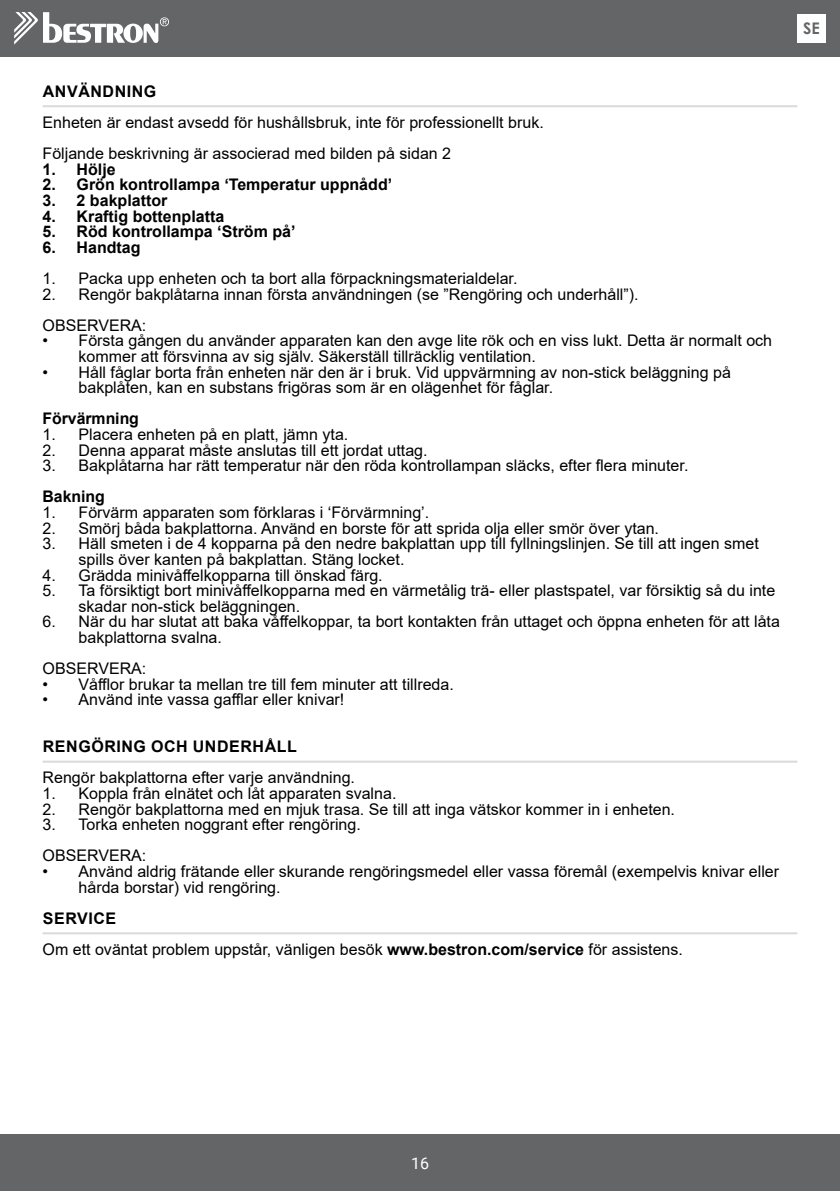
<style>
.page{position:relative;width:840px;height:1191px;background:#fff}
.page>*{position:absolute;margin:0;border:0;box-sizing:border-box;transform-origin:0 0}
.t1{font:16px/15.6px "Arial";color:#000}
.t2{font:700 16px "Arial";color:#000}
.t3{font:700 16px "Arial";letter-spacing:.035em;color:#000}
.t4{font:16px "Roboto";color:#fff}
.t5{font:700 16px "Century Gothic";color:#646567}
.s1{font-weight:700}
</style>
<div class="page">
<hr style="left:43px;top:105px;width:754px;height:2px;background:#d9dadb">
<hr style="left:43px;top:760px;width:754px;height:2px;background:#d9dadb">
<hr style="left:43px;top:932px;width:754px;height:2px;background:#d9dadb">
<div style="left:0;top:0;width:839px;height:57px;background:#646567"></div>
<div style="left:0;top:1134px;width:839px;height:57px;background:#646567"></div>
<svg style="left:14px;top:12px;width:155px;height:33px"></svg>
<div style="left:797px;top:14px;width:28px;height:29px;background:#fff"></div>
<p class="t3" style="left:43px;top:80px;width:115px">ANVÄNDNING</p>
<p class="t1" style="left:43px;top:107px;width:502px;line-height:31.2px">Enheten är endast avsedd för hushållsbruk, inte för professionellt bruk.<br>Följande beskrivning är associerad med bilden på sidan 2</p>
<p class="t2" style="left:43px;top:158px;width:75px">1. Hölje</p>
<p class="t2" style="left:43px;top:173px;width:351px">2. Grön kontrollampa ‘Temperatur uppnådd’</p>
<p class="t2" style="left:43px;top:189px;width:126px">3. 2 bakplattor</p>
<p class="t2" style="left:43px;top:205px;width:183px">4. Kraftig bottenplatta</p>
<p class="t2" style="left:43px;top:220px;width:254px">5. Röd kontrollampa ‘Ström på’</p>
<p class="t2" style="left:43px;top:236px;width:100px">6. Handtag</p>
<p class="t1" style="left:43px;top:270px;width:476px">1. Packa upp enheten och ta bort alla förpackningsmaterialdelar.</p>
<p class="t1" style="left:43px;top:278px;width:597px;line-height:31.2px">2. Rengör bakplåtarna innan första användningen (se ”Rengöring och underhåll”).<br>OBSERVERA:</p>
<p class="t1" style="left:79px;top:333px;width:694px;text-indent:-36px">• Första gången du använder apparaten kan den avge lite rök och en viss lukt. Detta är normalt och kommer att försvinna av sig själv. Säkerställ tillräcklig ventilation.</p>
<p class="t1" style="left:79px;top:364px;width:653px;text-indent:-36px">• Håll fåglar borta från enheten när den är i bruk. Vid uppvärmning av non-stick beläggning på bakplåten, kan en substans frigöras som är en olägenhet för fåglar.</p>
<p class="t2" style="left:43px;top:407px;width:98px">Förvärmning</p>
<p class="t1" style="left:43px;top:426px;width:307px">1. Placera enheten på en platt, jämn yta.</p>
<p class="t1" style="left:43px;top:442px;width:386px">2. Denna apparat måste anslutas till ett jordat uttag.</p>
<p class="t1" style="left:43px;top:458px;width:647px">3. Bakplåtarna har rätt temperatur när den röda kontrollampan släcks, efter flera minuter.</p>
<p class="t2" style="left:43px;top:485px;width:64px">Bakning</p>
<p class="t1" style="left:43px;top:504px;width:388px">1. Förvärm apparaten som förklaras i ‘Förvärmning’.</p>
<p class="t1" style="left:43px;top:520px;width:617px">2. Smörj båda bakplattorna. Använd en borste för att sprida olja eller smör över ytan.</p>
<p class="t1" style="left:79px;top:536px;width:681px;text-indent:-36px">3. Häll smeten i de 4 kopparna på den nedre bakplattan upp till fyllningslinjen. Se till att ingen smet spills över kanten på bakplattan. Stäng locket.</p>
<p class="t1" style="left:43px;top:567px;width:341px">4. Grädda minivåffelkopparna till önskad färg.</p>
<p class="t1" style="left:79px;top:582px;width:697px;text-indent:-36px">5. Ta försiktigt bort minivåffelkopparna med en värmetålig trä- eller plastspatel, var försiktig så du inte skadar non-stick beläggningen.</p>
<p class="t1" style="left:79px;top:614px;width:702px;text-indent:-36px">6. När du har slutat att baka våffelkoppar, ta bort kontakten från uttaget och öppna enheten för att låta bakplattorna svalna.</p>
<p class="t1" style="left:43px;top:660px;width:105px">OBSERVERA:</p>
<p class="t1" style="left:43px;top:676px;width:412px">• Våfflor brukar ta mellan tre till fem minuter att tillreda.</p>
<p class="t1" style="left:43px;top:692px;width:303px">• Använd inte vassa gafflar eller knivar!</p>
<p class="t3" style="left:43px;top:735px;width:255px">RENGÖRING OCH UNDERHÅLL</p>
<p class="t1" style="left:43px;top:770px;width:314px">Rengör bakplattorna efter varje användning.</p>
<p class="t1" style="left:43px;top:785px;width:355px">1. Koppla från elnätet och låt apparaten svalna.</p>
<p class="t1" style="left:43px;top:801px;width:633px">2. Rengör bakplattorna med en mjuk trasa. Se till att inga vätskor kommer in i enheten.</p>
<p class="t1" style="left:43px;top:809px;width:319px;line-height:31.2px">3. Torka enheten noggrant efter rengöring.<br>OBSERVERA:</p>
<p class="t1" style="left:79px;top:863px;width:701px;text-indent:-36px">• Använd aldrig frätande eller skurande rengöringsmedel eller vassa föremål (exempelvis knivar eller hårda borstar) vid rengöring.</p>
<p class="t1" style="left:43px;top:902px;width:641px;line-height:31.2px"><span class="s1">SERVICE<br></span>Om ett oväntat problem uppstår, vänligen besök <span class="s1">www.bestron.com/service</span> för assistens.</p>
<p class="t5" style="left:802px;top:16px;width:18px">SE</p>
<p class="t4" style="left:411px;top:1151px;width:19px">16</p>
</div>
